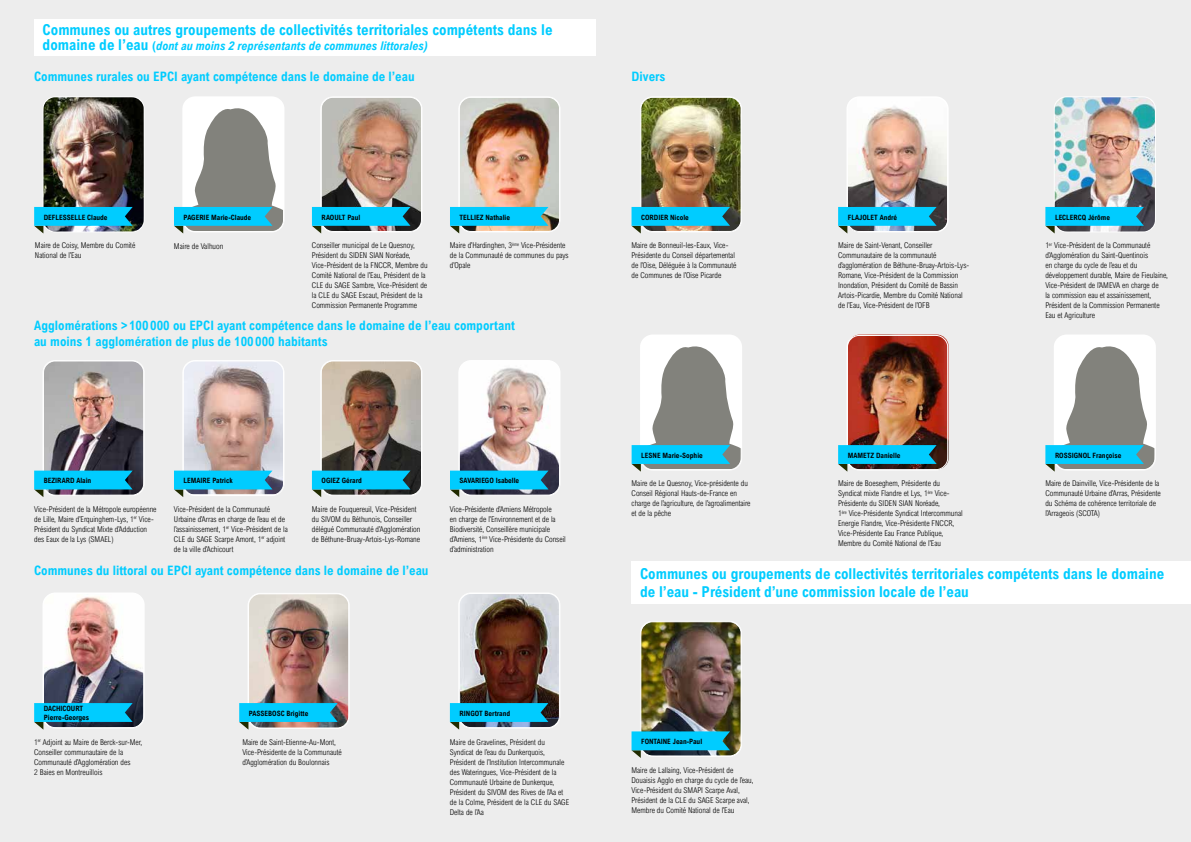
<style>
.page{position:relative;width:1191px;height:842px;background:#ededed}
.page>*{position:absolute;margin:0;border:0;box-sizing:border-box;transform-origin:0 0}
.t1{font:700 15px/18px "Arial Nova Cond";color:#0cf}
.t2{font:700 13px/15.6px "Arial Nova Cond";color:#0cf}
.t3{font:italic 700 12px "Arial Nova Cond";color:#0cf}
.t4{font:300 8px/10px "Arial Nova Cond";color:#000}
.t5{font:700 7.2px/8.7px "Arial Nova Cond";color:#000}
.s1{font-style:normal;font-size:15px}
.s2{font-style:normal}
</style>
<div class="page">
<img style="left:34px;top:97px;width:110px;height:136px">
<img style="left:312px;top:96px;width:110px;height:137px">
<svg style="left:174px;top:96px;width:110px;height:137px;background:#a4bcbf"></svg>
<img style="left:450px;top:96px;width:110px;height:137px">
<img style="left:312px;top:360px;width:110px;height:137px">
<img style="left:34px;top:360px;width:111px;height:137px">
<svg style="left:174px;top:360px;width:110px;height:137px"></svg>
<img style="left:450px;top:360px;width:110px;height:137px">
<img style="left:450px;top:593px;width:110px;height:137px">
<img style="left:34px;top:593px;width:111px;height:137px">
<img style="left:239px;top:593px;width:111px;height:137px">
<img style="left:1045px;top:97px;width:110px;height:136px">
<svg style="left:631px;top:335px;width:111px;height:137px;background:#a5bdc0"></svg>
<img style="left:631px;top:96px;width:111px;height:137px">
<img style="left:838px;top:96px;width:110px;height:137px">
<svg style="left:1045px;top:335px;width:110px;height:137px;background:#a4bcc0"></svg>
<img style="left:838px;top:334px;width:110px;height:138px">
<img style="left:631px;top:621px;width:111px;height:137px">
<div style="left:34px;top:19px;width:561px;height:37px;background:#fff"></div>
<div style="left:631px;top:561px;width:560px;height:43px;background:#fff"></div>
<h1 class="t1" style="left:43px;top:21px;width:511px">Communes ou autres groupements de collectivités territoriales compétents dans le</h1>
<h3 class="t3" style="left:43px;top:38px;width:387px"><span class="s1">domaine de l’eau</span> <span class="s2">(</span>dont au moins 2 représentants de communes littorales)</h3>
<h2 class="t2" style="left:34px;top:68px;width:382px">Communes rurales ou EPCI ayant compétence dans le domaine de l’eau</h2>
<p class="t5" style="left:44px;top:213px;width:65px">DEFLESSELLE Claude</p>
<p class="t5" style="left:184px;top:213px;width:69px">PAGERIE Marie-Claude</p>
<p class="t5" style="left:321px;top:213px;width:40px">RAOULT Paul</p>
<p class="t5" style="left:459px;top:213px;width:52px">TELLIEZ Nathalie</p>
<p class="t4" style="left:35px;top:240px;width:102px">Maire de Coisy, Membre du Comité<br>National de l’Eau</p>
<p class="t4" style="left:174px;top:241px;width:51px">Maire de Valhuon</p>
<p class="t4" style="left:312px;top:240px;width:117px">Conseiller municipal de Le Quesnoy, Président du SIDEN SIAN Noréade, Vice-Président de la FNCCR, Membre du Comité National de l’Eau, Président de la CLE du SAGE Sambre, Vice-Président de la CLE du SAGE Escaut, Président de la Commission Permanente Programme</p>
<p class="t4" style="left:450px;top:240px;width:120px">Maire d’Hardinghen, 3<sup>ème</sup> Vice-Présidente de la Communauté de communes du pays d’Opale</p>
<h2 class="t2" style="left:34px;top:317px;width:482px">Agglomérations &gt; 100000 ou EPCI ayant compétence dans le domaine de l’eau comportant au moins 1 agglomération de plus de 100000 habitants</h2>
<p class="t5" style="left:321px;top:476px;width:42px">OGIEZ Gérard</p>
<p class="t5" style="left:44px;top:476px;width:49px">BEZIRARD Alain</p>
<p class="t5" style="left:184px;top:476px;width:51px">LEMAIRE Patrick</p>
<p class="t5" style="left:459px;top:476px;width:61px">SAVARIEGO Isabelle</p>
<p class="t4" style="left:34px;top:504px;width:124px">Vice-Président de la Métropole européenne de Lille, Maire d’Erquinghem-Lys, 1<sup>er</sup> Vice-Président du Syndicat Mixte d’Adduction des Eaux de la Lys (SMAEL)</p>
<p class="t4" style="left:174px;top:504px;width:115px">Vice-Président de la Communauté Urbaine d’Arras en charge de l’eau et de l’assainissement, 1<sup>er</sup> Vice-Président de la CLE du SAGE Scarpe Amont, 1<sup>er</sup> adjoint de la ville d’Achicourt</p>
<p class="t4" style="left:312px;top:504px;width:110px">Maire de Fouquereuil, Vice-Président du SIVOM du Béthunois, Conseiller délégué Communauté d’Agglomération de Béthune-Bruay-Artois-Lys-Romane</p>
<h2 class="t2" style="left:34px;top:562px;width:396px">Communes du littoral ou EPCI ayant compétence dans le domaine de l’eau</h2>
<p class="t4" style="left:450px;top:504px;width:117px">Vice-Présidente d’Amiens Métropole<br>en charge de l’Environnement et de la Biodiversité, Conseillère municipale d’Amiens, 1<sup>ère</sup> Vice-Présidente du Conseil d’administration</p>
<p class="t5" style="left:44px;top:704px;width:47px">DACHICOURT<br>Pierre-Georges</p>
<p class="t5" style="left:249px;top:709px;width:61px">PASSEBOSC Brigitte</p>
<p class="t4" style="left:34px;top:737px;width:110px">1<sup>er</sup> Adjoint au Maire de Berck-sur-Mer,<br>Conseiller communautaire de la<br>Communauté d’Agglomération des<br>2 Baies en Montreuillois</p>
<p class="t4" style="left:242px;top:737px;width:101px">Maire de Saint-Etienne-Au-Mont,<br>Vice-Présidente de la Communauté d’Agglomération du Boulonnais</p>
<p class="t5" style="left:459px;top:709px;width:52px">RINGOT Bertrand</p>
<p class="t4" style="left:450px;top:737px;width:121px">Maire de Gravelines, Président du Syndicat de l’eau du Dunkerquois, Président de l’Institution Intercommunale des Wateringues, Vice-Président de la Communauté Urbaine de Dunkerque, Président du SIVOM des Rives de l’Aa et de la Colme, Président de la CLE du SAGE Delta de l’Aa</p>
<h2 class="t2" style="left:631px;top:68px;width:35px">Divers</h2>
<p class="t5" style="left:641px;top:213px;width:49px">CORDIER Nicole</p>
<p class="t5" style="left:847px;top:213px;width:51px">FLAJOLET André</p>
<p class="t5" style="left:1055px;top:213px;width:56px">LECLERCQ Jérôme</p>
<p class="t4" style="left:631px;top:240px;width:106px">Maire de Bonneuil-les-Eaux, Vice-Présidente du Conseil départemental de l’Oise, Déléguée à la Communauté de Communes de l’Oise Picarde</p>
<p class="t4" style="left:838px;top:240px;width:133px">Maire de Saint-Venant, Conseiller Communautaire de la communauté d’agglomération de Béthune-Bruay-Artois-Lys-Romane, Vice-Président de la Commission Inondation, Président du Comité de Bassin Artois-Picardie, Membre du Comité National de l’Eau, Vice-Président de l’OFB</p>
<p class="t4" style="left:1045px;top:240px;width:124px">1<sup>er</sup> Vice-Président de la Communauté d’Agglomération du Saint-Quentinois<br>en charge du cycle de l’eau et du développement durable, Maire de Fieulaine, Vice-Président de l’AMEVA en charge de<br>la commission eau et assainissement, Président de la Commission Permanente Eau et Agriculture</p>
<p class="t5" style="left:641px;top:451px;width:63px">LESNE Marie-Sophie</p>
<p class="t4" style="left:631px;top:478px;width:120px">Maire de Le Quesnoy, Vice-présidente du Conseil Régional Hauts-de-France en charge de l’agriculture, de l’agroalimentaire et de la pêche</p>
<p class="t5" style="left:847px;top:451px;width:54px">MAMETZ Danielle</p>
<p class="t5" style="left:1055px;top:451px;width:68px">ROSSIGNOL Françoise</p>
<p class="t4" style="left:838px;top:478px;width:126px">Maire de Boeseghem, Présidente du Syndicat mixte Flandre et Lys, 1<sup>ère</sup> Vice-Présidente du SIDEN SIAN Noréade,<br>1<sup>ère</sup> Vice-Présidente Syndicat Intercommunal Energie Flandre, Vice-Présidente FNCCR, Vice-Présidente Eau France Publique, Membre du Comité National de l’Eau</p>
<p class="t4" style="left:1045px;top:478px;width:117px">Maire de Dainville, Vice-Présidente de la Communauté Urbaine d’Arras, Présidente du Schéma de cohérence territoriale de l’Arrageois (SCOTA)</p>
<h1 class="t1" style="left:640px;top:564px;width:526px">Communes ou groupements de collectivités territoriales compétents dans le domaine de l’eau - Président d’une commission locale de l’eau</h1>
<p class="t5" style="left:641px;top:737px;width:63px">FONTAINE Jean-Paul</p>
<p class="t4" style="left:631px;top:765px;width:123px">Maire de Lallaing, Vice-Président de Douaisis Agglo en charge du cycle de l’eau, Vice-Président du SMAPI Scarpe Aval, Président de la CLE du SAGE Scarpe aval, Membre du Comité National de l’Eau</p>
</div>
